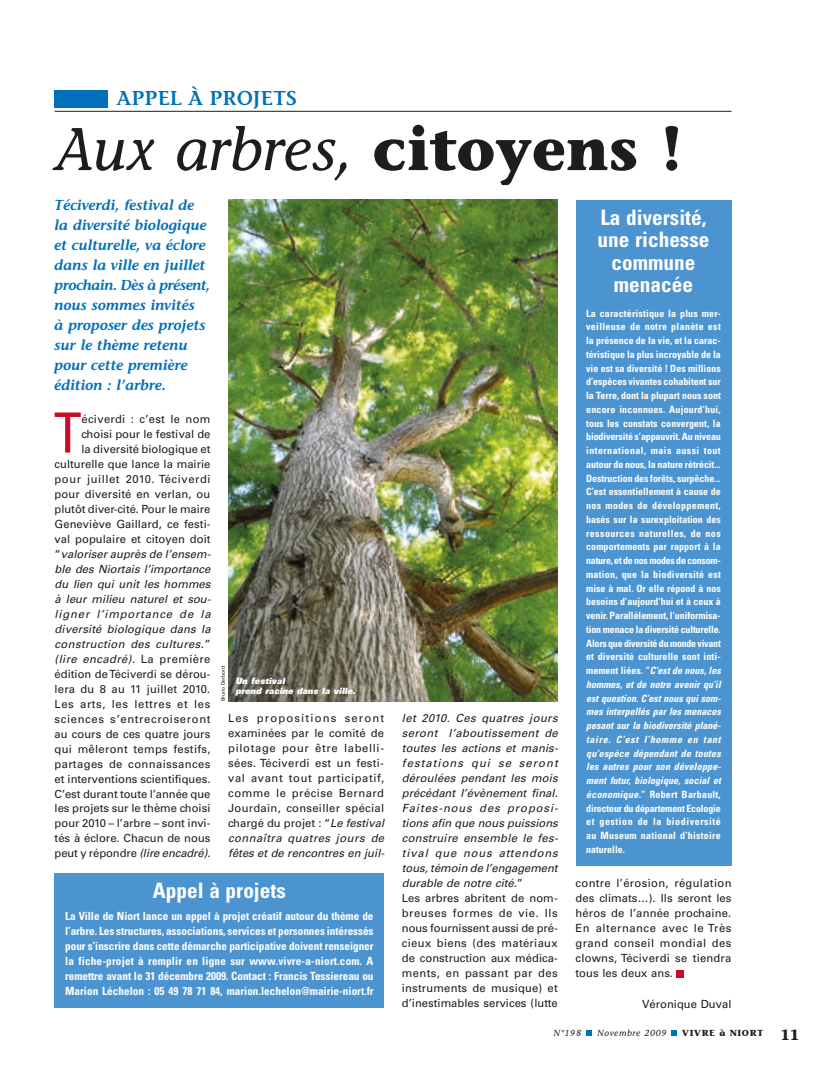
<style>
.page{position:relative;width:818px;height:1066px;background:#fff}
.page>*{position:absolute;margin:0;border:0;box-sizing:border-box;transform-origin:0 0}
.t1{font:italic 60px "Stone Informal";color:#1d1d1b}
.t2{font:condensed 55.5px "Univers";color:#ca0a28}
.t3{font:700 condensed 21.25px/22.5px "Univers";color:#fff;text-align:center}
.t4{font:600 20px "Stone Informal";color:#0070ba}
.t5{font:italic 600 14.38px/20px "Stone Informal";color:#0070ba}
.t6{font:11.25px/15px "Univers";color:#1d1d1b;text-align:justify}
.t7{font:italic 11.25px/15px "Univers";letter-spacing:.01em;color:#1d1d1b}
.t8{font:700 condensed 11.25px/15px "Univers";color:#fff;text-align:justify}
.t9{font:700 condensed 10px/13.8px "Univers";color:#fff}
.t10{font:italic 900 8.75px/10.6px "Univers";letter-spacing:.02em;color:#fff;scale:.95 1}
.t11{font:italic 8.75px "Stone Informal";letter-spacing:.075em;color:#1d1d1b}
.t12{font:700 8.75px "Stone Informal";letter-spacing:.075em;color:#1d1d1b}
.t13{font:5px "Univers";color:#1d1d1b}
.s1{font-weight:700;font-style:normal}
.s2{font-style:italic}
.s3{font-style:normal}
.s4{font-size:15px}
</style>
<div class="page">
<svg style="left:587px;top:1031px;width:5px;height:5px"></svg>
<svg style="left:672px;top:1031px;width:5px;height:5px"></svg>
<div style="left:677px;top:970px;width:7px;height:8px;background:#ca0a28"></div>
<img style="left:228px;top:200px;width:330px;height:501px">
<div style="left:575px;top:200px;width:156px;height:666px;background:#4c94d0"></div>
<div style="left:55px;top:90px;width:53px;height:18px;background:#0070ba"></div>
<hr style="left:55px;top:111px;width:676px;height:1px;background:#1d1d1b">
<div style="left:55px;top:873px;width:329px;height:135px;background:#4c94d0"></div>
<h3 class="t4" style="left:117px;top:86px;width:182px">APPEL À PROJETS</h3>
<h1 class="t1" style="left:55px;top:114px;width:630px">Aux arbres, <span class="s1">citoyens !</span></h1>
<p class="t5" style="left:55px;top:195px;width:157px">Téciverdi, festival de la diversité biologique et culturelle, va éclore dans la ville en juillet prochain. Dès à présent, nous sommes invités<br>à proposer des projets sur le thème retenu pour cette première édition : l’arbre.</p>
<h3 class="t3" style="left:597px;top:206px;width:113px">La diversité, une richesse commune menacée</h3>
<p class="t9" style="left:586px;top:306px;width:136px">La caractéristique la plus mer&shy;veilleuse de notre planète est la présence de la vie, et la carac&shy;téristique la plus incroyable de la vie est sa diversité ! Des millions d’espèces vivantes cohabitent sur la Terre, dont la plupart nous sont encore inconnues. Aujourd’hui, tous les constats convergent, la biodiversité s’appauvrit. Au niveau international, mais aussi tout autour de nous, la nature rétrécit...<br>Destruction des forêts, surpêche...<br>C’est essentiellement à cause de nos modes de développement, basés sur la surexploitation des ressources naturelles, de nos comportements par rapport à la nature, et de nos modes de consom&shy;mation, que la biodiversité est mise à mal. Or elle répond à nos besoins d’aujourd’hui et à ceux à venir. Parallèlement, l’uniformisa&shy;tion menace la diversité culturelle.<br>Alors que diversité du monde vivant et diversité culturelle sont inti&shy;mement liées. “<span class="s2">C’est de nous, les hommes, et de notre avenir qu’il est question. C’est nous qui som&shy;mes interpellés par les menaces pesant sur la biodiversité plané&shy;taire. C’est l’homme en tant qu’espèce dépendant de toutes les autres pour son développe&shy;ment futur, biologique, social et économique.</span>” Robert Barbault, directeur du département Ecologie et gestion de la biodiversité au Museum national d’histoire naturelle.</p>
<h2 class="t2" style="left:54px;top:398px;width:29px">T</h2>
<p class="t6" style="left:55px;top:411px;width:157px;text-align:right">éciverdi : c’est le nom choisi pour le festival de<br>la diversité biologique et culturelle que lance la mairie pour juillet 2010. Téciverdi pour diversité en verlan, ou plutôt diver-cité. Pour le maire<br>Geneviève Gaillard, ce festi&shy;val populaire et citoyen doit “<span class="s2">valoriser auprès de l’ensem&shy;ble des Niortais l’importance du lien qui unit les hommes à leur milieu naturel et sou&shy;ligner l’importance de la diversité biologique dans la construction des cultures.</span>” <span class="s2">(lire encadré)</span>. La première édition de Téciverdi se dérou&shy;lera du 8 au 11 juillet 2010.<br>Les arts, les lettres et les sciences s’entrecroiseront au cours de ces quatre jours qui mêleront temps festifs, partages de connaissances et interventions scientifiques.<br>C’est durant toute l’année que les projets sur le thème choisi pour 2010 – l’arbre – sont invi&shy;tés à éclore. Chacun de nous peut y répondre <span class="s2">(lire encadré)</span>.</p>
<p class="t13" style="left:220px;top:701px;width:37px;rotate:-90deg">Bruno Derbord</p>
<p class="t10" style="left:235px;top:675px;width:128px">Un festival<br>prend racine dans la ville.</p>
<p class="t6" style="left:228px;top:711px;width:157px">Les propositions seront examinées par le comité de pilotage pour être labelli&shy;sées. Téciverdi est un festi&shy;val avant tout participatif, comme le précise Bernard Jourdain, conseiller spécial chargé du projet : “<span class="s2">Le festival connaîtra quatres jours de fêtes et de rencontres en juil-</span></p>
<p class="t7" style="left:402px;top:711px;width:157px">let 2010. Ces quatres jours seront l’aboutissement de toutes les actions et manis&shy;festations qui se seront déroulées pendant les mois précédant l’évènement final.<br>Faites-nous des proposi&shy;tions afin que nous puissions construire ensemble le fes&shy;tival que nous attendons tous, témoin de l’engagement durable de notre cité.<span class="s3">”<br>Les arbres abritent de nom&shy;breuses formes de vie. Ils nous fournissent aussi de pré&shy;cieux biens (des matériaux de construction aux médica&shy;ments, en passant par des instruments de musique) et d’inestimables services (lutte</span></p>
<p class="t6" style="left:575px;top:876px;width:157px">contre l’érosion, régulation des climats…). Ils seront les héros de l’année prochaine.<br>En alternance avec le Très grand conseil mondial des clowns, Téciverdi se tiendra tous les deux ans.</p>
<p class="t6" style="left:642px;top:996px;width:91px">Véronique Duval</p>
<h3 class="t3" style="left:153px;top:879px;width:134px">Appel à projets</h3>
<p class="t8" style="left:65px;top:908px;width:310px">La Ville de Niort lance un appel à projet créatif autour du thème de l’arbre. Les structures, associations, services et personnes intéressés pour s’inscrire dans cette démarche participative doivent renseigner la fiche-projet à remplir en ligne sur www.vivre-a-niort.com. A remettre avant le 31 décembre 2009. Contact : Francis Tessiereau ou Marion Léchelon : 05 49 78 71 84, marion.lechelon@mairie-niort.fr</p>
<p class="t11" style="left:553px;top:1028px;width:29px">N°198</p>
<p class="t11" style="left:597px;top:1028px;width:71px">Novembre 2009</p>
<p class="t12" style="left:682px;top:1027px;width:119px">Vivre à Niort <span class="s4">11</span></p>
</div>
